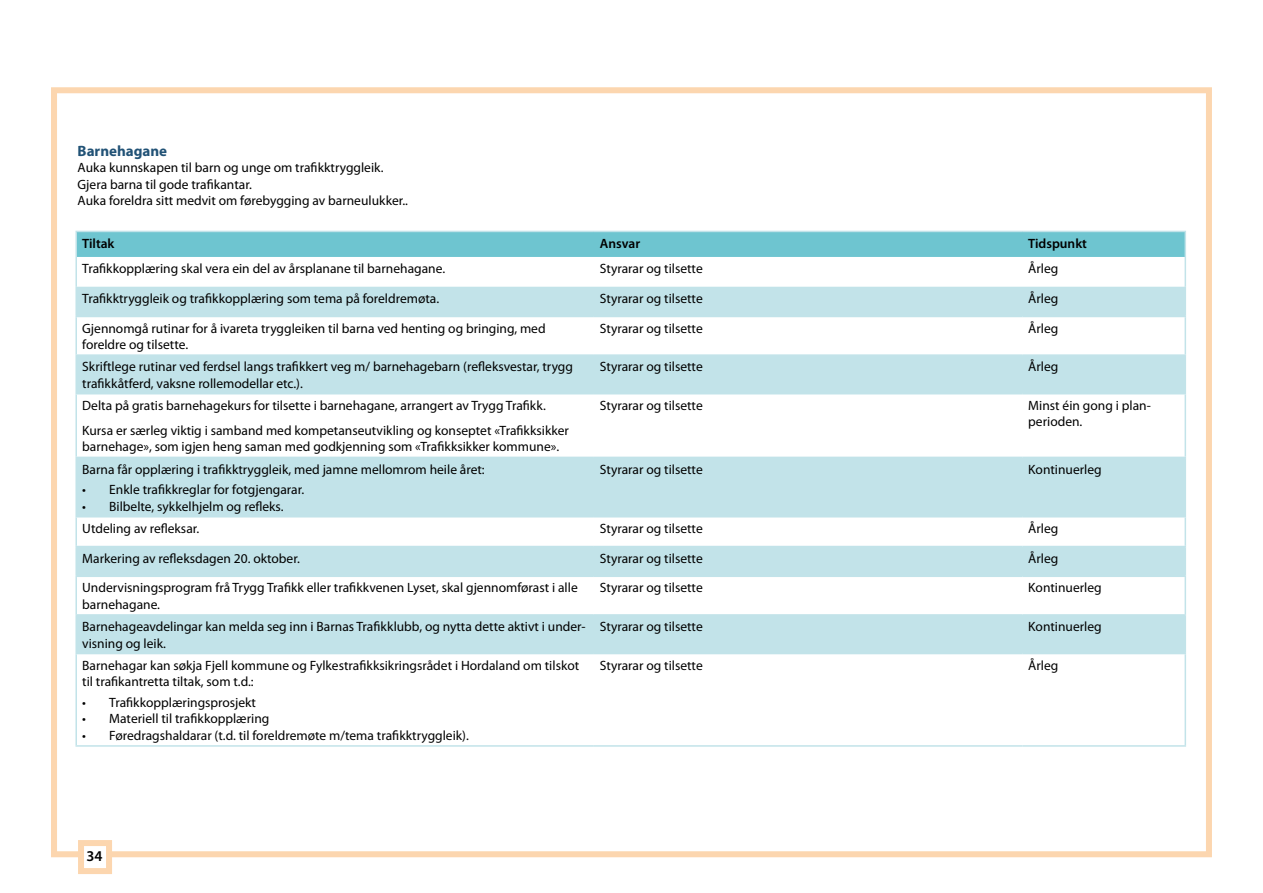
<style>
.page{position:relative;width:1263px;height:893px;background:#fff}
.page>*{position:absolute;margin:0;border:0;box-sizing:border-box;transform-origin:0 0}
.t1{font:700 15px "Myriad Pro";color:#215276}
.t2{font:600 15px "Myriad Pro";color:#000}
.t3{font:13.5px/16.5px "Myriad Pro";color:#000}
.t4{font:600 13.5px "Myriad Pro";color:#000}
</style>
<div class="page">
<div style="left:51px;top:87px;width:1161px;height:770px;border:6px solid #fcd6af"></div>
<div style="left:77px;top:232px;width:1107px;height:25px;background:#6ec5d0"></div>
<div style="left:77px;top:287px;width:1107px;height:29px;background:#c2e3e9"></div>
<svg style="left:77px;top:317px;width:1107px;height:338px"></svg>
<hr style="left:75px;top:231px;width:519px;height:1px;background:#c2e3e9">
<hr style="left:75px;top:232px;width:2px;height:25px;background:#c2e3e9">
<hr style="left:594px;top:231px;width:428px;height:1px;background:#c2e3e9">
<hr style="left:1022px;top:231px;width:164px;height:1px;background:#c2e3e9">
<hr style="left:1184px;top:232px;width:2px;height:25px;background:#c2e3e9">
<hr style="left:75px;top:257px;width:2px;height:30px;background:#c2e3e9">
<hr style="left:1184px;top:257px;width:2px;height:30px;background:#c2e3e9">
<hr style="left:75px;top:287px;width:2px;height:29px;background:#c2e3e9">
<hr style="left:1184px;top:287px;width:2px;height:29px;background:#c2e3e9">
<hr style="left:75px;top:316px;width:519px;height:1px;background:#c2e3e9">
<hr style="left:75px;top:317px;width:2px;height:37px;background:#c2e3e9">
<hr style="left:594px;top:316px;width:428px;height:1px;background:#c2e3e9">
<hr style="left:1022px;top:316px;width:164px;height:1px;background:#c2e3e9">
<hr style="left:1184px;top:317px;width:2px;height:37px;background:#c2e3e9">
<hr style="left:75px;top:354px;width:519px;height:2px;background:#c2e3e9">
<hr style="left:75px;top:356px;width:2px;height:37px;background:#c2e3e9">
<hr style="left:594px;top:354px;width:428px;height:2px;background:#c2e3e9">
<hr style="left:1022px;top:354px;width:164px;height:2px;background:#c2e3e9">
<hr style="left:1184px;top:356px;width:2px;height:37px;background:#c2e3e9">
<hr style="left:75px;top:393px;width:519px;height:1px;background:#c2e3e9">
<hr style="left:75px;top:394px;width:2px;height:63px;background:#c2e3e9">
<hr style="left:594px;top:393px;width:428px;height:1px;background:#c2e3e9">
<hr style="left:1022px;top:393px;width:164px;height:1px;background:#c2e3e9">
<hr style="left:1184px;top:394px;width:2px;height:63px;background:#c2e3e9">
<hr style="left:75px;top:457px;width:519px;height:1px;background:#c2e3e9">
<hr style="left:75px;top:458px;width:2px;height:58px;background:#c2e3e9">
<hr style="left:594px;top:457px;width:428px;height:1px;background:#c2e3e9">
<hr style="left:1022px;top:457px;width:164px;height:1px;background:#c2e3e9">
<hr style="left:1184px;top:458px;width:2px;height:58px;background:#c2e3e9">
<hr style="left:75px;top:516px;width:519px;height:1px;background:#c2e3e9">
<hr style="left:75px;top:517px;width:2px;height:29px;background:#c2e3e9">
<hr style="left:594px;top:516px;width:428px;height:1px;background:#c2e3e9">
<hr style="left:1022px;top:516px;width:164px;height:1px;background:#c2e3e9">
<hr style="left:1184px;top:517px;width:2px;height:29px;background:#c2e3e9">
<hr style="left:75px;top:546px;width:519px;height:1px;background:#c2e3e9">
<hr style="left:75px;top:547px;width:2px;height:28px;background:#c2e3e9">
<hr style="left:594px;top:546px;width:428px;height:1px;background:#c2e3e9">
<hr style="left:1022px;top:546px;width:164px;height:1px;background:#c2e3e9">
<hr style="left:1184px;top:547px;width:2px;height:28px;background:#c2e3e9">
<hr style="left:75px;top:575px;width:519px;height:2px;background:#c2e3e9">
<hr style="left:75px;top:577px;width:2px;height:37px;background:#c2e3e9">
<hr style="left:594px;top:575px;width:428px;height:2px;background:#c2e3e9">
<hr style="left:1022px;top:575px;width:164px;height:2px;background:#c2e3e9">
<hr style="left:1184px;top:577px;width:2px;height:37px;background:#c2e3e9">
<hr style="left:75px;top:614px;width:519px;height:2px;background:#c2e3e9">
<hr style="left:75px;top:616px;width:2px;height:37px;background:#c2e3e9">
<hr style="left:594px;top:614px;width:428px;height:2px;background:#c2e3e9">
<hr style="left:1022px;top:614px;width:164px;height:2px;background:#c2e3e9">
<hr style="left:1184px;top:616px;width:2px;height:37px;background:#c2e3e9">
<hr style="left:75px;top:653px;width:519px;height:1px;background:#c2e3e9">
<hr style="left:75px;top:654px;width:2px;height:91px;background:#c2e3e9">
<hr style="left:594px;top:653px;width:428px;height:1px;background:#c2e3e9">
<hr style="left:1022px;top:653px;width:164px;height:1px;background:#c2e3e9">
<hr style="left:1184px;top:654px;width:2px;height:91px;background:#c2e3e9">
<hr style="left:75px;top:745px;width:519px;height:2px;background:#c2e3e9">
<hr style="left:594px;top:745px;width:428px;height:2px;background:#c2e3e9">
<hr style="left:1022px;top:745px;width:164px;height:2px;background:#c2e3e9">
<div style="left:78px;top:840px;width:34px;height:34px;background:#fff;border:6px solid #fcd6af"></div>
<p class="t1" style="left:78px;top:141px;width:91px">Barnehagane</p>
<p class="t3" style="left:78px;top:159px;width:332px">Auka kunnskapen til barn og unge om trafikktryggleik.<br>Gjera barna til gode trafikantar.<br>Auka foreldra sitt medvit om førebygging av barneulukker..</p>
<p class="t4" style="left:82px;top:234px;width:34px">Tiltak</p>
<p class="t4" style="left:600px;top:234px;width:42px">Ansvar</p>
<p class="t4" style="left:1028px;top:234px;width:60px">Tidspunkt</p>
<p class="t3" style="left:82px;top:260px;width:364px">Trafikkopplæring skal vera ein del av årsplanane til barnehagane.</p>
<p class="t3" style="left:600px;top:260px;width:104px">Styrarar og tilsette</p>
<p class="t3" style="left:1028px;top:260px;width:32px">Årleg</p>
<p class="t3" style="left:82px;top:290px;width:358px">Trafikktryggleik og trafikkopplæring som tema på foreldremøta.</p>
<p class="t3" style="left:600px;top:290px;width:104px">Styrarar og tilsette</p>
<p class="t3" style="left:1028px;top:290px;width:32px">Årleg</p>
<p class="t3" style="left:82px;top:320px;width:465px">Gjennomgå rutinar for å ivareta tryggleiken til barna ved henting og bringing, med foreldre og tilsette.</p>
<p class="t3" style="left:600px;top:320px;width:104px">Styrarar og tilsette</p>
<p class="t3" style="left:1028px;top:320px;width:32px">Årleg</p>
<p class="t3" style="left:82px;top:358px;width:492px">Skriftlege rutinar ved ferdsel langs trafikkert veg m/ barnehagebarn (refleksvestar, trygg trafikkåtferd, vaksne rollemodellar etc.).</p>
<p class="t3" style="left:600px;top:358px;width:104px">Styrarar og tilsette</p>
<p class="t3" style="left:1028px;top:358px;width:32px">Årleg</p>
<p class="t3" style="left:82px;top:393px;width:488px;line-height:25px">Delta på gratis barnehagekurs for tilsette i barnehagane, arrangert av Trygg Trafikk.<br>Kursa er særleg viktig i samband med kompetanseutvikling og konseptet «Trafikksikker</p>
<p class="t3" style="left:82px;top:438px;width:478px">barnehage», som igjen heng saman med godkjenning som «Trafikksikker kommune».</p>
<p class="t3" style="left:600px;top:397px;width:104px">Styrarar og tilsette</p>
<p class="t3" style="left:1028px;top:397px;width:123px">Minst éin gong i plan&shy;perioden.</p>
<p class="t3" style="left:82px;top:460px;width:404px">Barna får opplæring i trafikktryggleik, med jamne mellomrom heile året:</p>
<p class="t3" style="left:82px;top:481px;width:224px">• Enkle trafikkreglar for fotgjengarar.</p>
<p class="t3" style="left:82px;top:498px;width:203px">• Bilbelte, sykkelhjelm og refleks.</p>
<p class="t3" style="left:600px;top:460px;width:104px">Styrarar og tilsette</p>
<p class="t3" style="left:1028px;top:460px;width:75px">Kontinuerleg</p>
<p class="t3" style="left:82px;top:520px;width:119px">Utdeling av refleksar.</p>
<p class="t3" style="left:600px;top:520px;width:104px">Styrarar og tilsette</p>
<p class="t3" style="left:1028px;top:520px;width:32px">Årleg</p>
<p class="t3" style="left:82px;top:550px;width:219px">Markering av refleksdagen 20. oktober.</p>
<p class="t3" style="left:600px;top:550px;width:104px">Styrarar og tilsette</p>
<p class="t3" style="left:1028px;top:550px;width:32px">Årleg</p>
<p class="t3" style="left:82px;top:579px;width:497px">Undervisningsprogram frå Trygg Trafikk eller trafikkvenen Lyset, skal gjennomførast i alle barnehagane.</p>
<p class="t3" style="left:600px;top:579px;width:104px">Styrarar og tilsette</p>
<p class="t3" style="left:1028px;top:579px;width:75px">Kontinuerleg</p>
<p class="t3" style="left:82px;top:618px;width:505px">Barnehageavdelingar kan melda seg inn i Barnas Trafikklubb, og nytta dette aktivt i under&shy;visning og leik.</p>
<p class="t3" style="left:600px;top:618px;width:104px">Styrarar og tilsette</p>
<p class="t3" style="left:1028px;top:618px;width:75px">Kontinuerleg</p>
<p class="t3" style="left:82px;top:657px;width:498px">Barnehagar kan søkja Fjell kommune og Fylkestrafikksikringsrådet i Hordaland om tilskot til trafikantretta tiltak, som t.d.:</p>
<p class="t3" style="left:82px;top:694px;width:175px">• Trafikkopplæringsprosjekt</p>
<p class="t3" style="left:82px;top:710px;width:189px">• Materiell til trafikkopplæring</p>
<p class="t3" style="left:82px;top:727px;width:388px">• Føredragshaldarar (t.d. til foreldremøte m/tema trafikktryggleik).</p>
<p class="t3" style="left:600px;top:657px;width:104px">Styrarar og tilsette</p>
<p class="t3" style="left:1028px;top:657px;width:32px">Årleg</p>
<p class="t2" style="left:87px;top:846px;width:18px">34</p>
</div>
